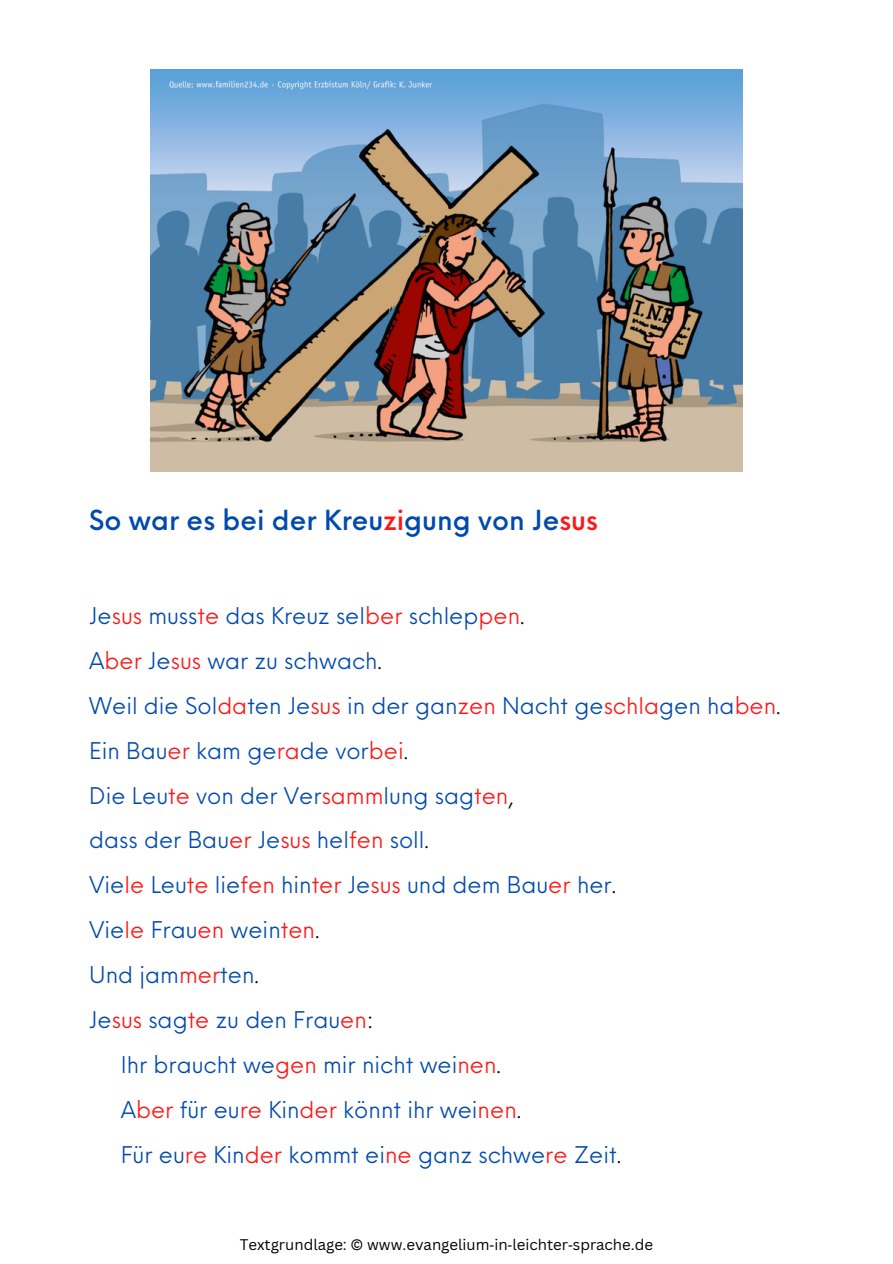
<style>
.page{position:relative;width:893px;height:1264px;background:#fff}
.page>*{position:absolute;margin:0;border:0;box-sizing:border-box;transform-origin:0 0}
.t1{font:500 27px "Neue Einstellung";color:#004aad}
.t2{font:22.5px "Neue Einstellung";color:#004aad}
.t3{font:15px "Canva Sans";color:#000}
.s1{color:#ff1616}
.s2{color:#000}
.s3{font-family:"Noto Sans"}
</style>
<div class="page">
<img style="left:150px;top:70px;width:592px;height:401px">
<p class="t1" style="left:89px;top:496px;width:510px">So war es bei der Kreu<span class="s1">zi</span>gung von Je<span class="s1">sus</span></p>
<p class="t2" style="left:89px;top:595px;width:437px">Je<span class="s1">sus</span> muss<span class="s1">te</span> das Kreuz sel<span class="s1">ber</span> schlep<span class="s1">pen</span><span class="s2">.</span></p>
<p class="t2" style="left:89px;top:640px;width:294px">A<span class="s1">ber</span> Je<span class="s1">sus</span> war zu schwach<span class="s2">.</span></p>
<p class="t2" style="left:89px;top:685px;width:693px">Weil die Sol<span class="s1">da</span>ten Je<span class="s1">sus</span> in der gan<span class="s1">zen</span> Nacht ge<span class="s1">schla</span>gen ha<span class="s1">ben</span><span class="s2">.</span></p>
<p class="t2" style="left:89px;top:730px;width:320px">Ein Bau<span class="s1">er</span> kam ge<span class="s1">ra</span>de vor<span class="s1">bei</span><span class="s2">.</span></p>
<p class="t2" style="left:89px;top:775px;width:426px">Die Leu<span class="s1">te</span> von der Ver<span class="s1">samm</span>lung sag<span class="s1">ten</span><span class="s2">,</span></p>
<p class="t2" style="left:89px;top:820px;width:341px">dass der Bau<span class="s1">er</span> Je<span class="s1">sus</span> hel<span class="s1">fen</span> soll<span class="s2">.</span></p>
<p class="t2" style="left:89px;top:865px;width:528px">Vie<span class="s1">le</span> Leu<span class="s1">te</span> lie<span class="s1">fen</span> hin<span class="s1">ter</span> Je<span class="s1">sus</span> und dem Bau<span class="s1">er</span> her<span class="s2">.</span></p>
<p class="t2" style="left:89px;top:910px;width:232px">Vie<span class="s1">le</span> Frau<span class="s1">en</span> wein<span class="s1">ten</span><span class="s2">.</span></p>
<p class="t2" style="left:89px;top:955px;width:171px">Und jam<span class="s1">mer</span>ten<span class="s2">.</span></p>
<p class="t2" style="left:89px;top:1000px;width:286px">Je<span class="s1">sus</span> sag<span class="s1">te</span> zu den Frau<span class="s1">en</span><span class="s2">:</span></p>
<p class="t2" style="left:121px;top:1045px;width:382px">Ihr braucht we<span class="s1">gen</span> mir nicht wei<span class="s1">nen</span><span class="s2">.</span></p>
<p class="t2" style="left:121px;top:1089px;width:402px">A<span class="s1">ber</span> für eu<span class="s1">re</span> Kin<span class="s1">der</span> könnt ihr wei<span class="s1">nen</span><span class="s2">.</span></p>
<p class="t2" style="left:121px;top:1134px;width:502px">Für eu<span class="s1">re</span> Kin<span class="s1">der</span> kommt ei<span class="s1">ne</span> ganz schwe<span class="s1">re</span> Zeit<span class="s2">.</span></p>
<p class="t3" style="left:240px;top:1234px;width:415px">Textgrundlage: © www.evangelium<span class="s3">‐</span>in<span class="s3">‐</span>leichter<span class="s3">‐</span>sprache.de</p>
</div>
